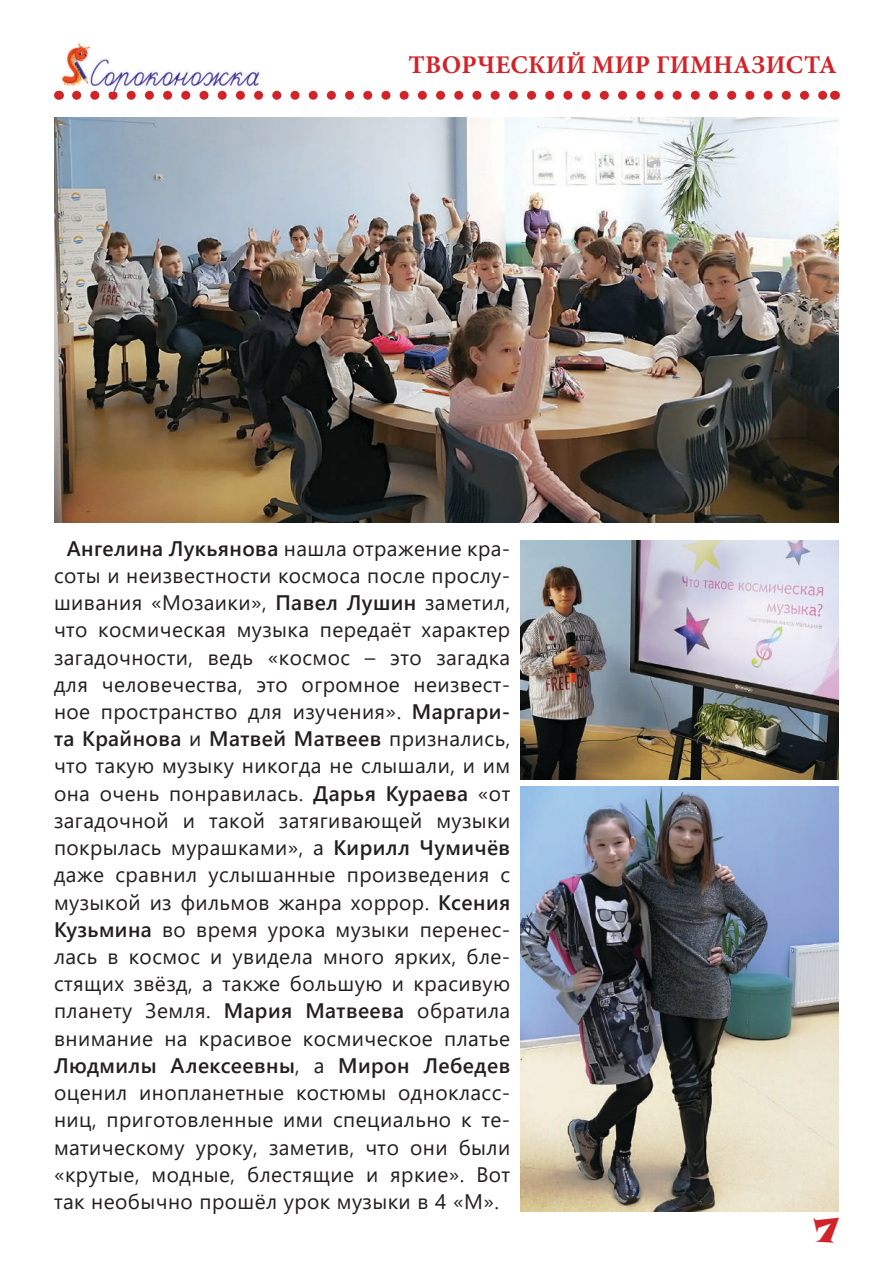
<style>
.page{position:relative;width:893px;height:1263px;background:#fff}
.page>*{position:absolute;margin:0;border:0;box-sizing:border-box;transform-origin:0 0}
.t1{font:800 42px "Tolstyak";color:#d2232a}
.t2{font:700 25.5px "Minion Pro";letter-spacing:.01em;color:#d2232a}
.t3{font:21px/27.2px "Segoe UI";letter-spacing:.02em;color:#231f20;text-align:justify}
.s1{font-weight:600}
</style>
<div class="page">
<svg style="left:77px;top:91px;width:748px;height:9px"></svg>
<img style="left:55px;top:42px;width:212px;height:50px">
<img style="left:54px;top:118px;width:785px;height:404px">
<img style="left:520px;top:786px;width:319px;height:425px">
<img style="left:521px;top:540px;width:318px;height:240px">
<p class="t2" style="left:408px;top:46px;width:430px">ТВОРЧЕСКИЙ МИР ГИМНАЗИСТА</p>
<p class="t3" style="left:54px;top:533px;width:458px;text-indent:13px"><span class="s1">Ангелина Лукьянова</span> нашла отражение кра&shy;соты и неизвестности космоса после прослу&shy;шивания «Мозаики», <span class="s1">Павел Лушин</span> заметил, что космическая музыка передаёт характер загадочности, ведь «космос – это загадка для человечества, это огромное неизвест&shy;ное пространство для изучения». <span class="s1">Маргари&shy;та Крайнова</span> и <span class="s1">Матвей Матвеев</span> признались, что такую музыку никогда не слышали, и им она очень понравилась. <span class="s1">Дарья Кураева</span> «от загадочной и такой затягивающей музыки покрылась мурашками», а <span class="s1">Кирилл Чумичёв </span>даже сравнил услышанные произведения с музыкой из фильмов жанра хоррор. <span class="s1">Ксения Кузьмина</span> во время урока музыки перенес&shy;лась в космос и увидела много ярких, бле&shy;стящих звёзд, а также большую и красивую планету Земля. <span class="s1">Мария Матвеева</span> обратила внимание на красивое космическое платье <span class="s1">Людмилы Алексеевны</span>, а <span class="s1">Мирон Лебедев </span>оценил инопланетные костюмы однокласс&shy;ниц, приготовленные ими специально к те&shy;матическому уроку, заметив, что они были «крутые, модные, блестящие и яркие». Вот так необычно прошёл урок музыки в 4 «М».</p>
<h1 class="t1" style="left:813px;top:1208px;width:27px">7</h1>
</div>
